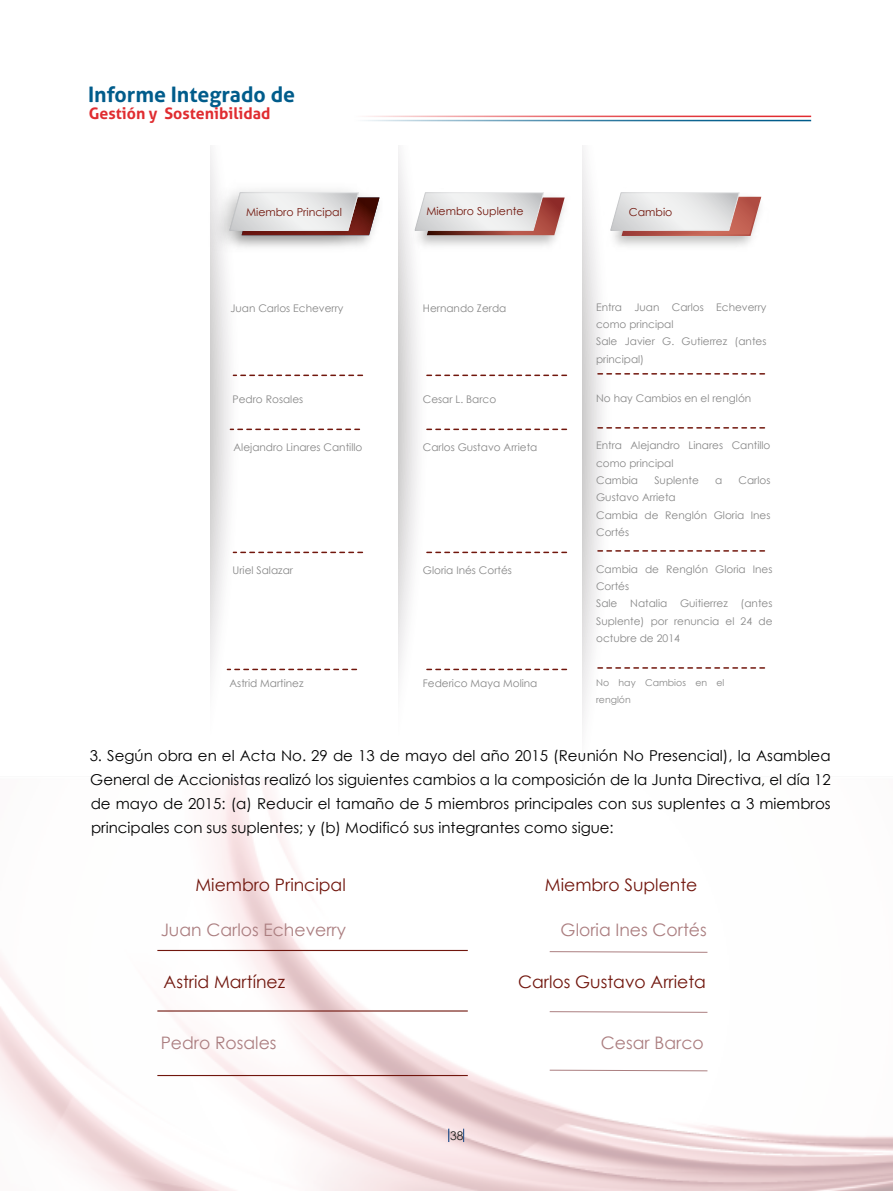
<style>
.page{position:relative;width:893px;height:1191px;background:#fff}
.page>*{position:absolute;margin:0;border:0;box-sizing:border-box;transform-origin:0 0}
.t1{font:700 21.3px "Aller";color:#005c8b}
.t2{font:17.25px "Century Gothic";color:#71160d}
.t3{font:17.25px "Century Gothic";color:#ab7e80}
.t4{font:700 15.9px "Aller";color:#e02c30}
.t5{font:15px/24px "Century Gothic";color:#000;text-align:justify}
.t6{font:12px "Century Gothic";color:#1d1d1b}
.t7{font:10.95px "Century Gothic";color:#71160c}
.t8{font:10.5px/17.2px "Century Gothic";color:#878787}
.t9{font:9.3px/17.2px "Century Gothic";color:#878787}
</style>
<div class="page">
<img style="left:0;top:614px;width:893px;height:577px">
<svg style="left:210px;top:147px;width:33px;height:587px"></svg>
<svg style="left:583px;top:151px;width:32px;height:633px"></svg>
<svg style="left:431px;top:374px;width:135px;height:2px"></svg>
<svg style="left:598px;top:373px;width:166px;height:1px"></svg>
<svg style="left:398px;top:147px;width:33px;height:588px"></svg>
<svg style="left:233px;top:374px;width:129px;height:2px"></svg>
<svg style="left:424px;top:428px;width:142px;height:2px"></svg>
<svg style="left:598px;top:427px;width:166px;height:1px"></svg>
<svg style="left:230px;top:428px;width:129px;height:2px"></svg>
<svg style="left:424px;top:551px;width:142px;height:2px"></svg>
<svg style="left:598px;top:550px;width:166px;height:1px"></svg>
<svg style="left:233px;top:551px;width:129px;height:2px"></svg>
<svg style="left:424px;top:668px;width:142px;height:2px"></svg>
<svg style="left:598px;top:667px;width:166px;height:1px"></svg>
<svg style="left:227px;top:668px;width:129px;height:2px"></svg>
<img style="left:210px;top:175px;width:33px;height:85px">
<img style="left:223px;top:188px;width:157px;height:66px">
<svg style="left:229px;top:192px;width:150px;height:43px"></svg>
<img style="left:408px;top:188px;width:148px;height:66px">
<svg style="left:414px;top:192px;width:151px;height:43px"></svg>
<img style="left:603px;top:187px;width:149px;height:67px">
<svg style="left:610px;top:192px;width:152px;height:45px"></svg>
<svg style="left:549px;top:951px;width:159px;height:2px"></svg>
<svg style="left:549px;top:1011px;width:159px;height:2px"></svg>
<svg style="left:549px;top:1069px;width:159px;height:2px"></svg>
<hr style="left:157px;top:950px;width:311px;height:1px;background:#71160d">
<hr style="left:157px;top:1010px;width:311px;height:1px;background:#71160d">
<hr style="left:157px;top:1075px;width:311px;height:1px;background:#71160d">
<svg style="left:448px;top:1128px;width:1px;height:14px"></svg>
<svg style="left:463px;top:1128px;width:1px;height:14px"></svg>
<svg style="left:364px;top:115px;width:446px;height:7px"></svg>
<p class="t1" style="left:88px;top:81px;width:209px">Informe Integrado de</p>
<p class="t4" style="left:89px;top:103px;width:183px">Gestión y Sostenibilidad</p>
<p class="t7" style="left:246px;top:204px;width:97px">Miembro Principal</p>
<p class="t7" style="left:426px;top:203px;width:99px">Miembro Suplente</p>
<p class="t7" style="left:629px;top:204px;width:45px">Cambio</p>
<p class="t8" style="left:230px;top:300px;width:115px">Juan Carlos Echeverry</p>
<p class="t8" style="left:423px;top:300px;width:85px">Hernando Zerda</p>
<p class="t8" style="left:596px;top:298px;width:172px">Entra Juan Carlos Echeverry como principal<br>Sale Javier G. Gutierrez (antes principal)</p>
<p class="t8" style="left:233px;top:391px;width:72px">Pedro Rosales</p>
<p class="t8" style="left:423px;top:391px;width:75px">Cesar L. Barco</p>
<p class="t8" style="left:596px;top:389px;width:157px">No hay Cambios en el renglón</p>
<p class="t8" style="left:233px;top:438px;width:130px">Alejandro Linares Cantillo</p>
<p class="t8" style="left:423px;top:438px;width:116px">Carlos Gustavo Arrieta</p>
<p class="t8" style="left:596px;top:437px;width:176px">Entra Alejandro Linares Cantillo como principal<br>Cambia</p>
<p class="t8" style="left:654px;top:471px;width:46px">Suplente</p>
<p class="t8" style="left:715px;top:471px;width:9px">a</p>
<p class="t8" style="left:739px;top:471px;width:33px">Carlos</p>
<p class="t8" style="left:596px;top:488px;width:176px">Gustavo Arrieta<br>Cambia de Renglón Gloria Ines<br>Cortés</p>
<p class="t8" style="left:233px;top:561px;width:62px">Uriel Salazar</p>
<p class="t8" style="left:423px;top:561px;width:91px">Gloria Inés Cortés</p>
<p class="t8" style="left:229px;top:674px;width:76px">Astrid Martinez</p>
<p class="t8" style="left:423px;top:674px;width:116px">Federico Maya Molina</p>
<p class="t8" style="left:596px;top:560px;width:178px">Cambia de Renglón Gloria Ines<br>Cortés<br>Sale Natalia Guitierrez (antes<br>Suplente) por renuncia el 24 de octubre de 2014</p>
<p class="t9" style="left:596px;top:673px;width:130px">No hay Cambios en el renglón</p>
<p class="t5" style="left:90px;top:743px;width:743px">3. Según obra en el Acta No. 29 de 13 de mayo del año 2015 (Reunión No Presencial), la Asamblea General de Accionistas realizó los siguientes cambios a la composición de la Junta Directiva, el día 12 de mayo de 2015: (a) Reducir el tamaño de 5 miembros principales con sus suplentes a 3 miembros principales con sus suplentes; y (b) Modificó sus integrantes como sigue:</p>
<p class="t2" style="left:195px;top:872px;width:152px">Miembro Principal</p>
<p class="t2" style="left:545px;top:872px;width:154px">Miembro Suplente</p>
<p class="t3" style="left:161px;top:917px;width:187px">Juan Carlos Echeverry</p>
<p class="t3" style="left:561px;top:917px;width:148px">Gloria Ines Cortés</p>
<p class="t2" style="left:164px;top:970px;width:123px">Astrid Martínez</p>
<p class="t2" style="left:518px;top:970px;width:189px">Carlos Gustavo Arrieta</p>
<p class="t3" style="left:161px;top:1030px;width:117px">Pedro Rosales</p>
<p class="t3" style="left:601px;top:1030px;width:104px">Cesar Barco</p>
<p class="t6" style="left:450px;top:1127px;width:15px">38</p>
</div>
